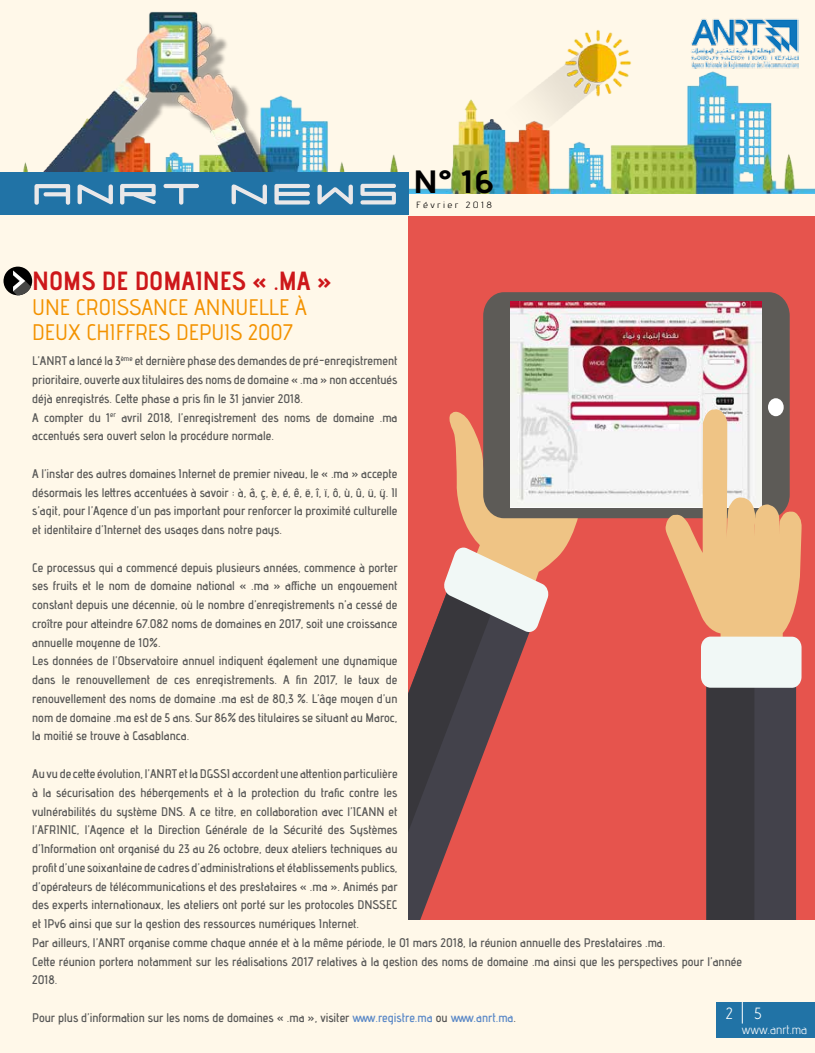
<style>
.page{position:relative;width:815px;height:1053px;background:#fff}
.page>*{position:absolute;margin:0;border:0;box-sizing:border-box;transform-origin:0 0}
.t1{font:51px "FLATS";color:#eae8e9}
.t2{font:32.25px "advent Bd 3";color:#000;scale:1.2 1}
.t3{font:26.25px "advent Bd 3";color:#cd171a}
.t4{font:22.5px/25px "advent Bd 1";color:#f39200}
.t5{font:16.25px "advent";color:#fff}
.t6{font:12.5px/18.8px "advent Bd 2";color:#575756}
.t7{font:12.5px "advent";color:#fff}
.t8{font:9px "advent";letter-spacing:.22em;color:#000;scale:1.2 1}
.t9{font:7.25px "advent Bd 2";color:#575756}
.s1{font-size:12.5px}
.s2{color:#5b89c7}
</style>
<div class="page">
<div style="left:0;top:0;width:815px;height:1052px;background:#fff8e9"></div>
<img style="left:23px;top:11px;width:792px;height:182px">
<div style="left:0;top:172px;width:408px;height:42px;background:#2173a6"></div>
<div style="left:408px;top:216px;width:407px;height:703px;background:#e6544d"></div>
<svg style="left:483px;top:292px;width:307px;height:226px;background:#6a5d5a"></svg>
<svg style="left:408px;top:340px;width:176px;height:579px"></svg>
<div style="left:768px;top:398px;width:16px;height:18px;background:#fff;border-radius:50%"></div>
<img style="left:510px;top:302px;width:251px;height:204px">
<svg style="left:665px;top:407px;width:137px;height:512px"></svg>
<div style="left:4px;top:266px;width:28px;height:29px;background:#000;border-radius:50%"></div>
<svg style="left:13px;top:270px;width:18px;height:26px"></svg>
<div style="left:716px;top:1001px;width:99px;height:36px;background:#2173a6"></div>
<svg style="left:742px;top:1001px;width:1px;height:22px"></svg>
<img style="left:691px;top:18px;width:107px;height:51px">
<h1 class="t1" style="left:30px;top:157px;width:174px">ANRT</h1>
<h1 class="t1" style="left:228px;top:157px;width:173px">NEWS</h1>
<h2 class="t2" style="left:413px;top:162px;width:69px">N° 16</h2>
<p class="t8" style="left:466px;top:199px;width:24px">2018</p>
<p class="t8" style="left:416px;top:199px;width:37px">Février</p>
<h3 class="t3" style="left:32px;top:265px;width:301px">NOMS DE DOMAINES « .MA «</h3>
<h3 class="t4" style="left:32px;top:294px;width:276px">UNE CROISSANCE ANNUELLE À<br>DEUX CHIFFRES DEPUIS 2007</h3>
<p class="t9" style="left:121px;top:354px;width:13px">ème</p>
<p class="t6" style="left:32px;top:351px;width:90px">’L ANRT a lancé la 3</p>
<p class="t6" style="left:32px;top:370px;width:367px">prioritaire, ouverte aux titulaires des noms de domaine « .ma » non accentués</p>
<p class="t6" style="left:32px;top:389px;width:272px">déjà enregistrés. Cette phase a pris fin le 31 janvier 2018.</p>
<p class="t6" style="left:121px;top:407px;width:278px">avril 2018, ’l enregistrement des noms de domaine .ma</p>
<p class="t6" style="left:135px;top:351px;width:264px">et dernière phase des demandes de pré-enregistrement</p>
<p class="t6" style="left:32px;top:407px;width:243px">A compter du<br>accentués sera ouvert selon la procédure normale.</p>
<p class="t6" style="left:32px;top:464px;width:367px;text-align:justify">’lA instar des autres domaines Internet de premier niveau le, « .ma » accepte d é s o r m a i s l e s l e t t r e s a c c e n t u é e s à s a v o i r I l.ÿ,ü,û,ù,ô, ï, î,ë,ê,é,è,ç,â,à: ’s agit, pour ’l Agence ’d un pas important pour renforcer la proximité culturelle et identitaire ’d Internet des usages dans notre pays.</p>
<p class="t6" style="left:32px;top:557px;width:367px">Ce processus qui a commencé depuis plusieurs années, commence à porter</p>
<p class="t6" style="left:32px;top:576px;width:367px">ses fruits et le nom de domaine national « .ma » affiche un engouement</p>
<p class="t6" style="left:32px;top:595px;width:367px">constant depuis une décennie, où le nombre ’d enregistrements a’n cessé de</p>
<p class="t6" style="left:32px;top:614px;width:367px">croître pour atteindre 67.082 noms de domaines en 2017, soit une croissance</p>
<p class="t6" style="left:32px;top:632px;width:130px">annuelle moyenne de 10%.</p>
<p class="t6" style="left:32px;top:651px;width:367px">Les données de ’l Observatoire annuel indiquent également une dynamique</p>
<p class="t6" style="left:386px;top:670px;width:13px">de</p>
<p class="t9" style="left:106px;top:410px;width:11px">e r<span class="s1">1</span></p>
<p class="t6" style="left:296px;top:670px;width:13px">fin</p>
<p class="t6" style="left:314px;top:670px;width:26px">2017,</p>
<p class="t6" style="left:196px;top:670px;width:95px">enregistrements A.</p>
<p class="t6" style="left:32px;top:670px;width:367px">dans<br>renouvellement des noms de domaine .ma est de 80,3 %. ’L âge moyen ’d un nom de domaine .ma est de 5 ans. Sur 86% des titulaires se situant au Maroc, la moitié se trouve à Casablanca.</p>
<p class="t6" style="left:32px;top:764px;width:711px">Auvudecetteévolution ’l, ANRTetlaDGSSIaccordentuneattentionparticulière<br>laà sécurisation des hébergements et laà protection du trafic contre les<br>vulnérabilités du système DNS A. ce titre, en collaboration avec ’l ICANN et<br>’l AFRINIC ’l, Agence et la Direction Générale de la Sécurité des Systèmes<br>’d Information ont organisé du 23 au 26 octobre, deux ateliers techniques au<br>profit ’d unesoixantainedecadres ’d administrationsetétablissementspublics,<br>’d opérateurs de télécommunications et des prestataires « .ma ». Animés par<br>des experts internationaux, les ateliers ont porté sur les protocoles DNSSEC<br>et IPv6 ainsi que sur la gestion des ressources numériques Internet.<br>Par ailleurs ’l, ANRT organise comme chaque année et laà même période le, 01 mars 2018, la réunion annuelle des Prestataires .ma.<br>Cette réunion portera notamment sur les réalisations 2017 relatives laà gestion des noms de domaine .ma ainsi que les perspectives pour ’l année 2018.</p>
<p class="t6" style="left:32px;top:1007px;width:485px">Pour plus ’d information sur les noms de domaines « .ma », visiter <span class="s2">www.registre.ma</span> ou <span class="s2">www.anrt.ma</span>.</p>
<p class="t6" style="left:62px;top:670px;width:10px">le</p>
<p class="t6" style="left:76px;top:670px;width:75px">renouvellement</p>
<p class="t6" style="left:156px;top:670px;width:13px">de</p>
<p class="t6" style="left:344px;top:670px;width:10px">le</p>
<p class="t6" style="left:359px;top:670px;width:23px">taux</p>
<p class="t6" style="left:174px;top:670px;width:17px">ces</p>
<h3 class="t5" style="left:726px;top:1002px;width:9px">2</h3>
<h3 class="t5" style="left:754px;top:1002px;width:9px">5</h3>
<p class="t7" style="left:742px;top:1021px;width:67px">www.anrt.ma</p>
</div>
